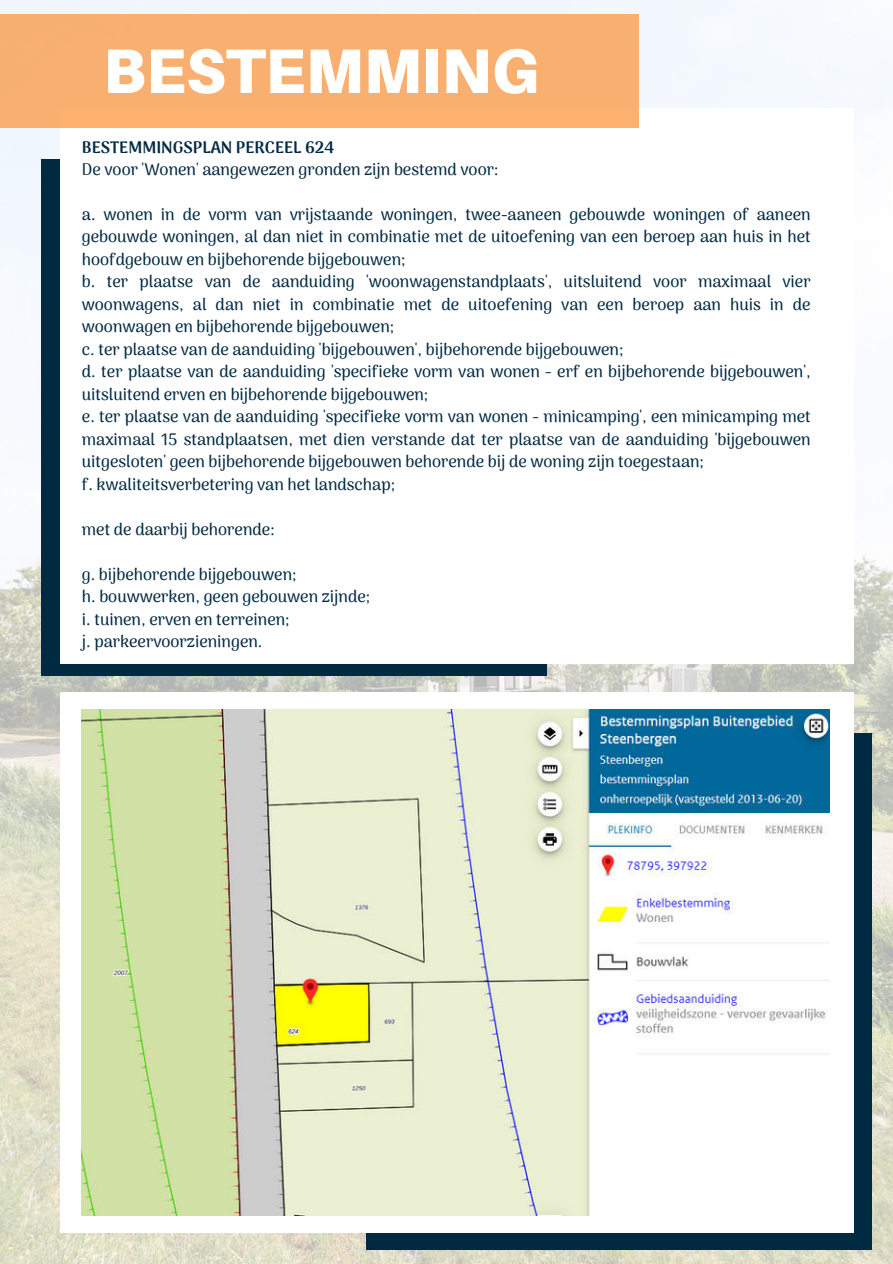
<style>
.page{position:relative;width:893px;height:1264px;background:#fff}
.page>*{position:absolute;margin:0;border:0;box-sizing:border-box;transform-origin:0 0}
.t1{font:900 62.85px "Aileron";color:#fff}
.t2{font:500 16.5px/22.5px "Arima Madurai";color:#002a42}
.t3{font:900 16.5px "Arima Madurai";color:#002a42}
</style>
<div class="page">
<img style="left:0;top:0;width:892px;height:1263px">
<div style="left:42px;top:159px;width:505px;height:517px;background:#002a42"></div>
<div style="left:60px;top:108px;width:793px;height:555px;background:#fff"></div>
<div style="left:0;top:14px;width:638px;height:113px;background:#f8af6f"></div>
<div style="left:366px;top:733px;width:505px;height:516px;background:#002a42"></div>
<div style="left:60px;top:692px;width:793px;height:540px;background:#fff"></div>
<img style="left:82px;top:709px;width:747px;height:506px">
<h1 class="t1" style="left:103px;top:34px;width:437px">BESTEMMING</h1>
<p class="t3" style="left:82px;top:135px;width:254px">BESTEMMINGSPLAN PERCEEL 624</p>
<p class="t2" style="left:82px;top:158px;width:418px">De voor 'Wonen' aangewezen gronden zijn bestemd voor:</p>
<p class="t2" style="left:82px;top:203px;width:730px">a. wonen in de vorm van vrijstaande woningen, twee-aaneen gebouwde woningen of aaneen gebouwde woningen, al dan niet in combinatie met de uitoefening van een beroep aan huis in het hoofdgebouw en bijbehorende bijgebouwen;<br>b. ter plaatse van de aanduiding 'woonwagenstandplaats', uitsluitend voor maximaal vier woonwagens, al dan niet in combinatie met de uitoefening van een beroep aan huis in de woonwagen en bijbehorende bijgebouwen;<br>c. ter plaatse van de aanduiding 'bijgebouwen', bijbehorende bijgebouwen;<br>d. ter plaatse van de aanduiding 'specifieke vorm van wonen - erf en bijbehorende bijgebouwen', uitsluitend erven en bijbehorende bijgebouwen;<br>e. ter plaatse van de aanduiding 'specifieke vorm van wonen - minicamping', een minicamping met maximaal 15 standplaatsen, met dien verstande dat ter plaatse van de aanduiding 'bijgebouwen uitgesloten' geen bijbehorende bijgebouwen behorende bij de woning zijn toegestaan;<br>f. kwaliteitsverbetering van het landschap;</p>
<p class="t2" style="left:82px;top:518px;width:194px">met de daarbij behorende:</p>
<p class="t2" style="left:82px;top:563px;width:290px">g. bijbehorende bijgebouwen;<br>h. bouwwerken, geen gebouwen zijnde; i. tuinen, erven en terreinen;<br>j. parkeervoorzieningen.</p>
</div>
